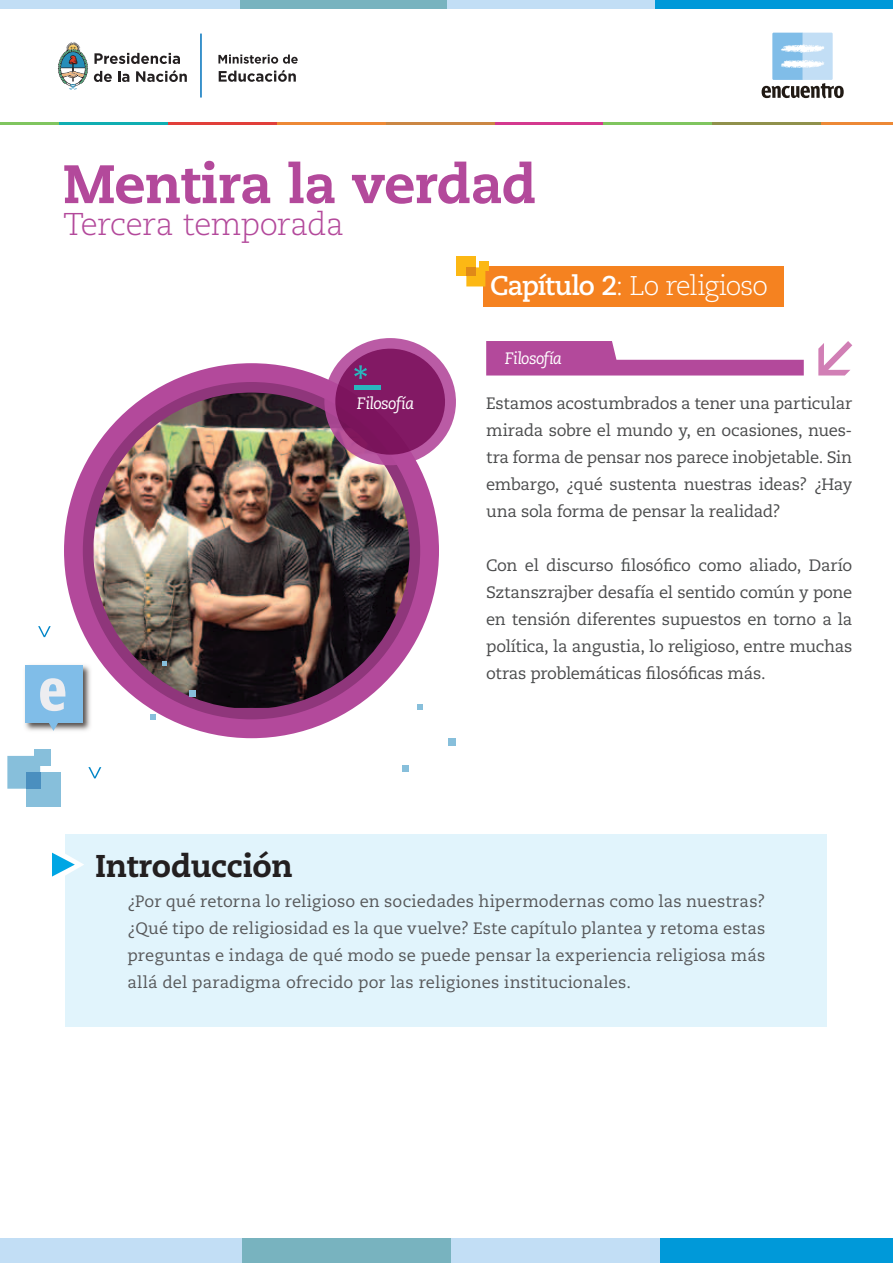
<style>
.page{position:relative;width:893px;height:1263px;background:#fff}
.page>*{position:absolute;margin:0;border:0;box-sizing:border-box;transform-origin:0 0}
.t1{font:800 54px "Caecilia LT Std";letter-spacing:-.015em;color:#b3499b}
.t2{font:300 31.5px "Caecilia LT Std";letter-spacing:-.015em;color:#b3499b}
.t3{font:800 31.5px "Caecilia LT Std";letter-spacing:-.01em;color:#231f20}
.t4{font:300 27px "Caecilia LT Std";letter-spacing:-.035em;color:#fff}
.t5{font:16.5px/27px "Caecilia LT Std";letter-spacing:-.02em;color:#4b4c4d;text-align:justify}
.t6{font:16.5px/27px "Caecilia LT Std";letter-spacing:.01em;color:#57585a;text-align:justify}
.t7{font:italic 16.5px "Caecilia LT Std";letter-spacing:-.035em;color:#fff}
.s1{font-weight:700}
</style>
<div class="page">
<div style="left:64px;top:363px;width:375px;height:375px;background:#b3499b;border-radius:50%"></div>
<div style="left:83px;top:382px;width:337px;height:337px;background:#8f367b;border-radius:50%"></div>
<img style="left:94px;top:393px;width:316px;height:315px">
<svg style="left:94px;top:53px;width:86px;height:11px"></svg>
<svg style="left:94px;top:71px;width:18px;height:11px"></svg>
<svg style="left:118px;top:71px;width:11px;height:11px"></svg>
<svg style="left:136px;top:70px;width:51px;height:12px"></svg>
<svg style="left:58px;top:42px;width:30px;height:48px"></svg>
<svg style="left:218px;top:55px;width:80px;height:9px"></svg>
<svg style="left:219px;top:70px;width:77px;height:12px"></svg>
<hr style="left:200px;top:34px;width:2px;height:64px;background:#0072bc">
<div style="left:66px;top:834px;width:761px;height:193px;background:#e1f4fc"></div>
<svg style="left:38px;top:626px;width:13px;height:11px"></svg>
<div style="left:26px;top:772px;width:35px;height:35px;background:#87bfdb"></div>
<svg style="left:7px;top:756px;width:33px;height:33px"></svg>
<div style="left:26px;top:772px;width:14px;height:17px;background:#4a8fbf"></div>
<div style="left:35px;top:750px;width:16px;height:16px;background:#87bfdb"></div>
<img style="left:25px;top:665px;width:66px;height:66px">
<div style="left:25px;top:666px;width:58px;height:57px;background:#80bde8"></div>
<svg style="left:40px;top:678px;width:25px;height:53px"></svg>
<svg style="left:151px;top:714px;width:5px;height:5px"></svg>
<svg style="left:189px;top:690px;width:6px;height:6px"></svg>
<svg style="left:163px;top:661px;width:4px;height:5px"></svg>
<svg style="left:486px;top:341px;width:318px;height:34px"></svg>
<div style="left:0;top:0;width:240px;height:9px;background:#c2def5"></div>
<div style="left:240px;top:0;width:207px;height:9px;background:#78b3bf"></div>
<div style="left:447px;top:0;width:208px;height:9px;background:#c2def5"></div>
<div style="left:655px;top:0;width:238px;height:9px;background:#0099d9"></div>
<div style="left:0;top:1238px;width:242px;height:25px;background:#c2def5"></div>
<div style="left:242px;top:1238px;width:209px;height:25px;background:#78b3bf"></div>
<div style="left:451px;top:1238px;width:210px;height:25px;background:#c2def5"></div>
<div style="left:661px;top:1238px;width:232px;height:25px;background:#0099d9"></div>
<svg style="left:762px;top:33px;width:82px;height:65px"></svg>
<svg style="left:818px;top:341px;width:34px;height:34px"></svg>
<svg style="left:88px;top:767px;width:13px;height:11px"></svg>
<svg style="left:403px;top:766px;width:6px;height:6px"></svg>
<div style="left:448px;top:738px;width:8px;height:8px;background:#87bfdb"></div>
<svg style="left:418px;top:704px;width:5px;height:6px"></svg>
<svg style="left:52px;top:837px;width:32px;height:55px"></svg>
<hr style="left:0;top:122px;width:59px;height:3px;background:#80c55f">
<hr style="left:59px;top:122px;width:109px;height:3px;background:#10aeb2">
<hr style="left:168px;top:122px;width:109px;height:3px;background:#e13f3a">
<hr style="left:277px;top:122px;width:109px;height:3px;background:#ed8936">
<hr style="left:386px;top:122px;width:109px;height:3px;background:#cb8744">
<hr style="left:495px;top:122px;width:108px;height:3px;background:#d4398f">
<hr style="left:603px;top:122px;width:109px;height:3px;background:#80c55f">
<hr style="left:712px;top:122px;width:109px;height:3px;background:#90914c">
<hr style="left:821px;top:122px;width:72px;height:3px;background:#ed8936">
<svg style="left:324px;top:338px;width:132px;height:127px"></svg>
<div style="left:483px;top:266px;width:301px;height:41px;background:#f58220"></div>
<div style="left:456px;top:256px;width:20px;height:20px;background:#fcb814"></div>
<svg style="left:466px;top:267px;width:19px;height:19px"></svg>
<div style="left:466px;top:267px;width:10px;height:9px;background:#e08918"></div>
<div style="left:480px;top:261px;width:9px;height:10px;background:#fcb814"></div>
<h1 class="t1" style="left:63px;top:151px;width:475px">Mentira la verdad</h1>
<h2 class="t2" style="left:63px;top:206px;width:283px">Tercera temporada</h2>
<h3 class="t4" style="left:490px;top:271px;width:279px"><span class="s1">Capítulo 2</span>: Lo religioso</h3>
<p class="t7" style="left:357px;top:394px;width:59px">Filosofía</p>
<p class="t7" style="left:505px;top:349px;width:59px">Filosofía</p>
<p class="t5" style="left:486px;top:390px;width:368px">Estamos acostumbrados a tener una particular mirada sobre el mundo y, en ocasiones, nues&shy;tra forma de pensar nos parece inobjetable. Sin embargo, ¿qué sustenta nuestras ideas? ¿Hay una sola forma de pensar la realidad?</p>
<p class="t5" style="left:486px;top:552px;width:368px">Con el discurso filosófico como aliado, Darío Sztanszrajber desafía el sentido común y pone en tensión diferentes supuestos en torno a la política, la angustia, lo religioso, entre muchas otras problemáticas filosóficas más.</p>
<h2 class="t3" style="left:95px;top:846px;width:199px">Introducción</h2>
<p class="t6" style="left:127px;top:888px;width:639px">¿Por qué retorna lo religioso en sociedades hipermodernas como las nuestras? ¿Qué tipo de religiosidad es la que vuelve? Este capítulo plantea y retoma estas preguntas e indaga de qué modo se puede pensar la experiencia religiosa más allá del paradigma ofrecido por las religiones institucionales.</p>
</div>
